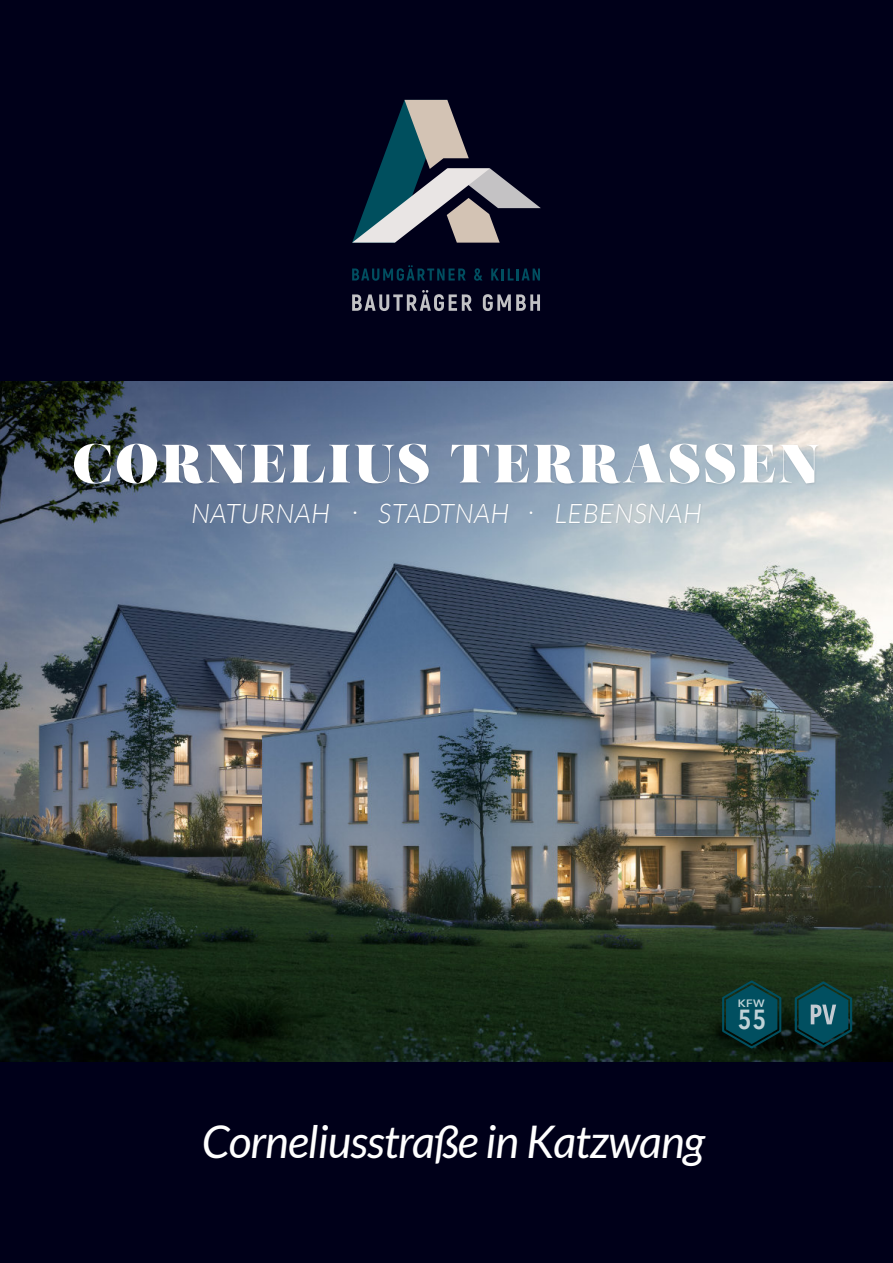
<style>
.page{position:relative;width:893px;height:1263px;background:#000019}
.page>*{position:absolute;margin:0;border:0;box-sizing:border-box;transform-origin:0 0}
.t1{font:54px "Salome";letter-spacing:.05em;color:#fff}
.t2{font:italic 45px "Lato";letter-spacing:-.02em;color:#fff}
.t3{font:600 27.6px "Avenir Next Condensed";color:rgb(255 255 255/.75)}
.t4{font:italic 300 27px "Lato";letter-spacing:.02em;color:#fff}
.t5{font:600 10.65px "Avenir Next";color:rgb(255 255 255/.75);scale:1.08 1}
</style>
<div class="page">
<img style="left:0;top:381px;width:893px;height:681px">
<svg style="left:721px;top:979px;width:61px;height:71px;background:#063c41"></svg>
<svg style="left:795px;top:981px;width:57px;height:66px;background:#14494e"></svg>
<svg style="left:352px;top:265px;width:114px;height:16px"></svg>
<svg style="left:474px;top:268px;width:8px;height:13px"></svg>
<svg style="left:491px;top:268px;width:49px;height:12px"></svg>
<svg style="left:352px;top:290px;width:120px;height:21px"></svg>
<svg style="left:483px;top:294px;width:57px;height:17px"></svg>
<svg style="left:352px;top:100px;width:189px;height:143px"></svg>
<img style="left:193px;top:503px;width:508px;height:20px">
<img style="left:74px;top:443px;width:747px;height:42px">
<h1 class="t1" style="left:73px;top:442px;width:748px">CORNELIUS TERRASSEN</h1>
<p class="t4" style="left:191px;top:501px;width:512px">NATURNAH . STADTNAH . LEBENSNAH</p>
<p class="t5" style="left:738px;top:996px;width:26px">KFW</p>
<p class="t3" style="left:738px;top:1001px;width:30px">55</p>
<h2 class="t2" style="left:202px;top:1122px;width:504px">Corneliusstraße in Katzwang</h2>
</div>
